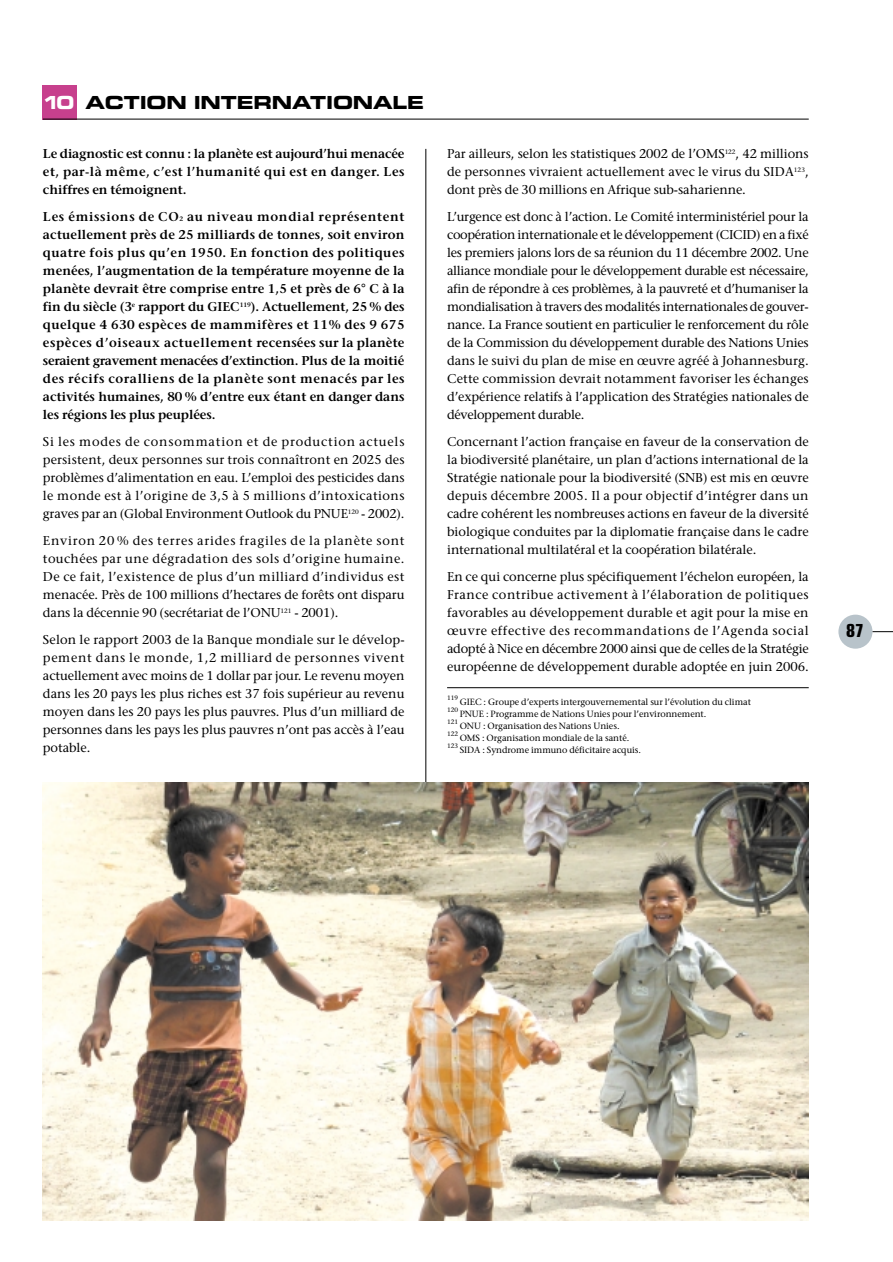
<style>
.page{position:relative;width:893px;height:1262px;background:#fff}
.page>*{position:absolute;margin:0;border:0;box-sizing:border-box;transform-origin:0 0}
.t1{font:18px "Eurostile Bold Extended Two";letter-spacing:-.01em;color:#000}
.t2{font:700 condensed 18px "Eurostile";color:#000}
.t3{font:18px "Eurostile Bold Extended Two";color:#fff}
.t4{font:12.75px/18px "Stone Serif";letter-spacing:-.005em;color:#000;text-align:justify}
.t5{font:600 12.75px/18px "Stone Serif";color:#000;text-align:justify}
.t6{font:9px "Stone Serif";letter-spacing:-.005em;color:#000}
.t7{font:6.3px "Stone Serif";letter-spacing:-.005em;color:#000}
.s1{font-size:6.3px}
</style>
<div class="page">
<hr style="left:425px;top:149px;width:1px;height:1030px;background:#000">
<div style="left:838px;top:614px;width:34px;height:34px;background:#b8c3ca;border-radius:50%"></div>
<svg style="left:872px;top:631px;width:20px;height:1px"></svg>
<div style="left:43px;top:85px;width:34px;height:34px;background:#c7408d"></div>
<hr style="left:43px;top:119px;width:765px;height:1px;background:#000">
<hr style="left:447px;top:687px;width:361px;height:1px;background:#000">
<img style="left:43px;top:782px;width:765px;height:438px">
<h1 class="t1" style="left:85px;top:96px;width:340px">ACTION INTERNATIONALE</h1>
<p class="t5" style="left:43px;top:146px;width:363px">Le diagnostic est connu : la planète est aujourd’hui menacée et, par-là même, c’est l’humanité qui est en danger. Les chiffres en témoignent.</p>
<p class="t5" style="left:43px;top:209px;width:363px">Les émissions de CO<span class="s1">2</span> au niveau mondial représentent actuellement près de 25 milliards de tonnes, soit environ quatre fois plus qu’en 1950. En fonction des politiques menées, l’augmentation de la température moyenne de la planète devrait être comprise entre 1,5 et près de 6° C à la fin du siècle (3<sup>e</sup> rapport du GIEC<sup>119</sup>). Actuellement, 25 % des quelque 4 630 espèces de mammifères et 11% des 9 675 espèces d’oiseaux actuellement recensées sur la planète seraient gravement menacées d’extinction. Plus de la moitié des récifs coralliens de la planète sont menacés par les activités humaines, 80 % d’entre eux étant en danger dans les régions les plus peuplées.</p>
<p class="t4" style="left:43px;top:434px;width:363px">Si les modes de consommation et de production actuels persistent, deux personnes sur trois connaîtront en 2025 des problèmes d’alimentation en eau. L’emploi des pesticides dans le monde est à l’origine de 3,5 à 5 millions d’intoxications graves par an (Global Environment Outlook du PNUE<sup>120</sup> - 2002).</p>
<p class="t4" style="left:43px;top:533px;width:363px">Environ 20 % des terres arides fragiles de la planète sont touchées par une dégradation des sols d’origine humaine.<br>De ce fait, l’existence de plus d’un milliard d’individus est menacée. Près de 100 millions d’hectares de forêts ont disparu dans la décennie 90 (secrétariat de l’ONU<sup>121</sup> - 2001).</p>
<p class="t4" style="left:43px;top:632px;width:363px">Selon le rapport 2003 de la Banque mondiale sur le dévelop&shy;pement dans le monde, 1,2 milliard de personnes vivent actuellement avec moins de 1 dollar par jour. Le revenu moyen dans les 20 pays les plus riches est 37 fois supérieur au revenu moyen dans les 20 pays les plus pauvres. Plus d’un milliard de personnes dans les pays les plus pauvres n’ont pas accès à l’eau potable.</p>
<h1 class="t3" style="left:42px;top:96px;width:34px">10</h1>
<p class="t4" style="left:447px;top:146px;width:363px">Par ailleurs, selon les statistiques 2002 de l’OMS<sup>122</sup>, 42 millions de personnes vivraient actuellement avec le virus du SIDA<sup>123</sup>, dont près de 30 millions en Afrique sub-saharienne.</p>
<p class="t4" style="left:447px;top:209px;width:363px">L’urgence est donc à l’action. Le Comité interministériel pour la coopération internationale et le développement (CICID) en a fixé les premiers jalons lors de sa réunion du 11 décembre 2002. Une alliance mondiale pour le développement durable est nécessaire, afin de répondre à ces problèmes, à la pauvreté et d’humaniser la mondialisation à travers des modalités internationales de gouver&shy;nance. La France soutient en particulier le renforcement du rôle de la Commission du développement durable des Nations Unies dans le suivi du plan de mise en œuvre agréé à Johannesburg.<br>Cette commission devrait notamment favoriser les échanges d’expérience relatifs à l’application des Stratégies nationales de développement durable.</p>
<p class="t4" style="left:447px;top:434px;width:363px">Concernant l’action française en faveur de la conservation de la biodiversité planétaire, un plan d’actions international de la Stratégie nationale pour la biodiversité (SNB) est mis en œuvre depuis décembre 2005. Il a pour objectif d’intégrer dans un cadre cohérent les nombreuses actions en faveur de la diversité biologique conduites par la diplomatie française dans le cadre international multilatéral et la coopération bilatérale.</p>
<p class="t4" style="left:447px;top:569px;width:363px">En ce qui concerne plus spécifiquement l’échelon européen, la France contribue activement à l’élaboration de politiques favorables au développement durable et agit pour la mise en œuvre effective des recommandations de l’Agenda social adopté à Nice en décembre 2000 ainsi que de celles de la Stratégie européenne de développement durable adoptée en juin 2006.</p>
<p class="t7" style="left:447px;top:696px;width:12px">119</p>
<p class="t6" style="left:459px;top:698px;width:293px">GIEC : Groupe d’experts intergouvernemental sur l’évolution du climat</p>
<p class="t7" style="left:447px;top:708px;width:12px">120</p>
<p class="t6" style="left:459px;top:710px;width:248px">PNUE : Programme de Nations Unies pour l’environnement.</p>
<p class="t7" style="left:447px;top:720px;width:12px">121</p>
<p class="t6" style="left:459px;top:722px;width:161px">ONU : Organisation des Nations Unies.</p>
<p class="t7" style="left:447px;top:732px;width:12px">122</p>
<p class="t6" style="left:459px;top:734px;width:171px">OMS : Organisation mondiale de la santé.</p>
<p class="t7" style="left:447px;top:744px;width:12px">123</p>
<p class="t6" style="left:459px;top:746px;width:183px">SIDA : Syndrome immuno déficitaire acquis.</p>
<h1 class="t2" style="left:846px;top:623px;width:19px">87</h1>
</div>
